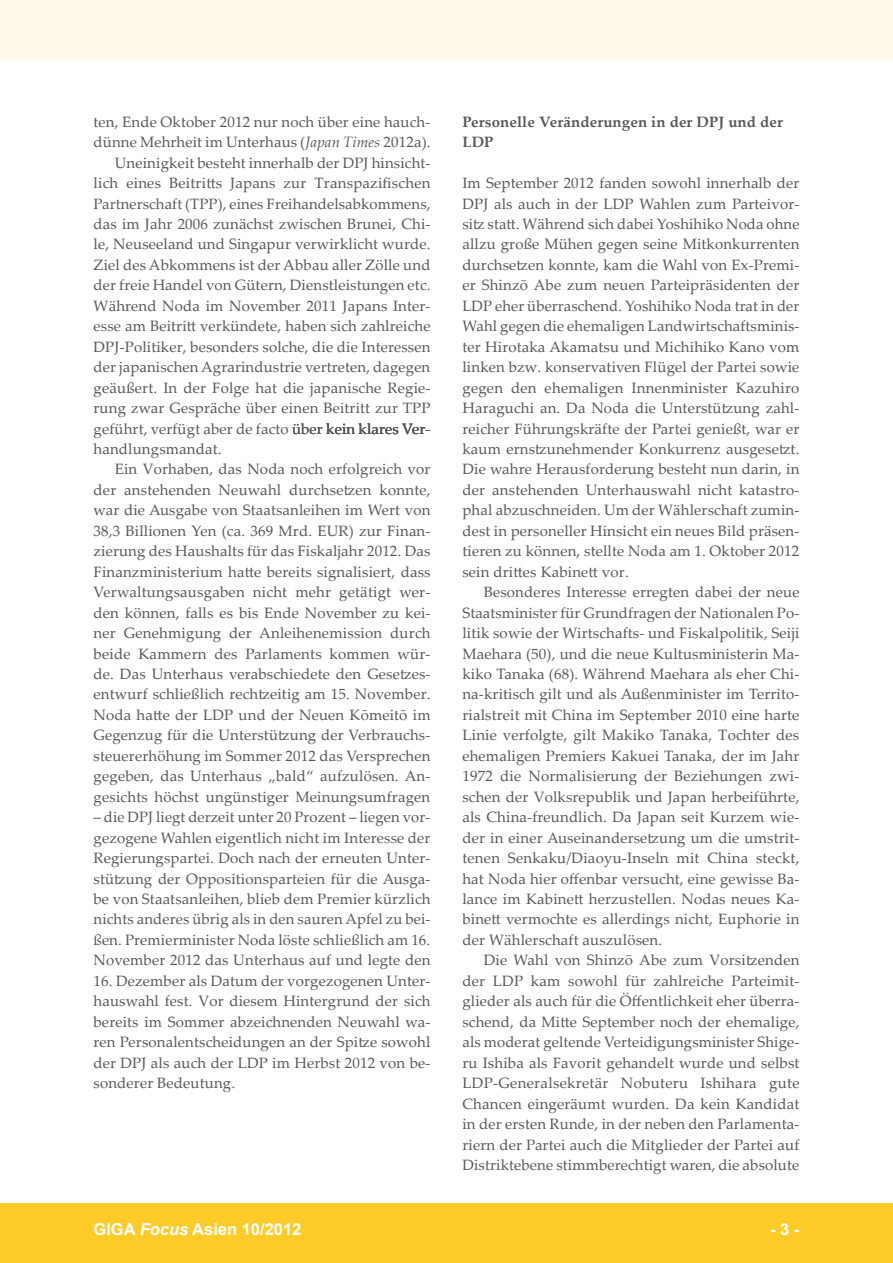
<style>
.page{position:relative;width:893px;height:1263px;background:#fff}
.page>*{position:absolute;margin:0;border:0;box-sizing:border-box;transform-origin:0 0}
.foc__text_fusszeile{font:700 16.5px "Arial";color:#fff}
.foc__text_seitenzahl{font:700 16.5px "Arial";color:#fff}
.foc__text_fliesstext{font:15px/20.4px "Palatino Linotype";letter-spacing:.01em;color:#57585a;text-align:justify}
.foc__text_1__absatz{font:15px/20.4px "Palatino Linotype";letter-spacing:.01em;color:#57585a;text-align:justify}
.foc__text_ueberschri{font:700 15px/20.4px "Palatino Linotype";letter-spacing:.01em;color:#57585a}
.s1{font-style:italic}
</style>
<div class="page">
<div style="left:0;top:1203px;width:893px;height:60px;background:#fecb29"></div>
<div style="left:0;top:0;width:893px;height:60px;background:#fef9e9"></div>
<p class="foc__text_fliesstext" style="left:94px;top:111px;width:338px">ten, Ende Oktober 2012 nur noch über eine hauch&shy;dünne Mehrheit im Unterhaus (<span class="s1">Japan Times</span> 2012a).</p>
<p class="foc__text_fliesstext" style="left:94px;top:152px;width:338px;text-indent:21px">Uneinigkeit besteht innerhalb der DPJ hinsicht&shy;lich eines Beitritts Japans zur Transpazifischen Partnerschaft (TPP), eines Freihandelsabkommens, das im Jahr 2006 zunächst zwischen Brunei, Chi&shy;le, Neuseeland und Singapur verwirklicht wurde.<br>Ziel des Abkommens ist der Abbau aller Zölle und der freie Handel von Gütern, Dienstleistungen etc.<br>Während Noda im November 2011 Japans Inter&shy;esse am Beitritt verkündete, haben sich zahlreiche DPJ-Politiker, besonders solche, die die Interessen der japanischen Agrarindustrie vertreten, dagegen geäußert. In der Folge hat die japanische Regie&shy;rung zwar Gespräche über einen Beitritt zur TPP geführt, verfügt aber de facto über kein klares Ver&shy;handlungsmandat.</p>
<p class="foc__text_fliesstext" style="left:94px;top:459px;width:339px;text-indent:21px">Ein Vorhaben, das Noda noch erfolgreich vor der anstehenden Neuwahl durchsetzen konnte, war die Ausgabe von Staatsanleihen im Wert von 38,3 Billionen Yen (ca. 369 Mrd. EUR) zur Finan&shy;zierung des Haushalts für das Fiskaljahr 2012. Das Finanzministerium hatte bereits signalisiert, dass Verwaltungsausgaben nicht mehr getätigt wer&shy;den können, falls es bis Ende November zu kei&shy;ner Genehmigung der Anleihenemission durch beide Kammern des Parlaments kommen wür&shy;de. Das Unterhaus verabschiedete den Gesetzes&shy;entwurf schließlich rechtzeitig am 15. November.<br>Noda hatte der LDP und der Neuen Kōmeitō im Gegenzug für die Unterstützung der Verbrauchs&shy;steuererhöhung im Sommer 2012 das Versprechen gegeben, das Unterhaus „bald“ aufzulösen. An&shy;gesichts höchst ungünstiger Meinungsumfragen</p>
<p class="foc__text_fliesstext" style="left:94px;top:806px;width:338px">– die DPJ liegt derzeit unter 20 Prozent – liegen vor&shy;gezogene Wahlen eigentlich nicht im Interesse der Regierungspartei. Doch nach der erneuten Unter&shy;stützung der Oppositionsparteien für die Ausga&shy;be von Staatsanleihen, blieb dem Premier kürzlich nichts anderes übrig als in den sauren Apfel zu bei&shy;ßen. Premierminister Noda löste schließlich am 16.<br>November 2012 das Unterhaus auf und legte den</p>
<p class="foc__text_fliesstext" style="left:94px;top:970px;width:339px">16. Dezember als Datum der vorgezogenen Unter&shy;hauswahl fest. Vor diesem Hintergrund der sich bereits im Sommer abzeichnenden Neuwahl wa&shy;ren Personalentscheidungen an der Spitze sowohl der DPJ als auch der LDP im Herbst 2012 von be&shy;sonderer Bedeutung.</p>
<p class="foc__text_ueberschri" style="left:462px;top:111px;width:322px">Personelle Veränderungen in der DPJ und der<br>LDP</p>
<p class="foc__text_1__absatz" style="left:462px;top:172px;width:339px">Im September 2012 fanden sowohl innerhalb der DPJ als auch in der LDP Wahlen zum Parteivor&shy;sitz statt. Während sich dabei Yoshihiko Noda ohne allzu große Mühen gegen seine Mitkonkurrenten durchsetzen konnte, kam die Wahl von Ex-Premi&shy;er Shinzō Abe zum neuen Parteipräsidenten der LDP eher überraschend. Yoshihiko Noda trat in der Wahl gegen die ehemaligen Landwirtschaftsminis&shy;ter Hirotaka Akamatsu und Michihiko Kano vom linken bzw. konservativen Flügel der Partei sowie gegen den ehemaligen Innenminister Kazuhiro Haraguchi an. Da Noda die Unterstützung zahl&shy;reicher Führungskräfte der Partei genießt, war er kaum ernstzunehmender Konkurrenz ausgesetzt.<br>Die wahre Herausforderung besteht nun darin, in der anstehenden Unterhauswahl nicht katastro&shy;phal abzuschneiden. Um der Wählerschaft zumin&shy;dest in personeller Hinsicht ein neues Bild präsen&shy;tieren zu können, stellte Noda am 1. Oktober 2012 sein drittes Kabinett vor.</p>
<p class="foc__text_fliesstext" style="left:462px;top:581px;width:339px;text-indent:21px">Besonderes Interesse erregten dabei der neue Staatsminister für Grundfragen der Nationalen Po&shy;litik sowie der Wirtschafts- und Fiskalpolitik, Seiji Maehara (50), und die neue Kultusministerin Ma&shy;kiko Tanaka (68). Während Maehara als eher Chi&shy;na-kritisch gilt und als Außenminister im Territo&shy;rialstreit mit China im September 2010 eine harte Linie verfolgte, gilt Makiko Tanaka, Tochter des ehemaligen Premiers Kakuei Tanaka, der im Jahr 1972 die Normalisierung der Beziehungen zwi&shy;schen der Volksrepublik und Japan herbeiführte, als China-freundlich. Da Japan seit Kurzem wie&shy;der in einer Auseinandersetzung um die umstrit&shy;tenen Senkaku/Diaoyu-Inseln mit China steckt, hat Noda hier offenbar versucht, eine gewisse Ba&shy;lance im Kabinett herzustellen. Nodas neues Ka&shy;binett vermochte es allerdings nicht, Euphorie in der Wählerschaft auszulösen.</p>
<p class="foc__text_fliesstext" style="left:462px;top:949px;width:339px;text-indent:21px">Die Wahl von Shinzō Abe zum Vorsitzenden der LDP kam sowohl für zahlreiche Parteimit&shy;glieder als auch für die Öffentlichkeit eher überra&shy;schend, da Mitte September noch der ehemalige, als moderat geltende Verteidigungsminister Shige&shy;ru Ishiba als Favorit gehandelt wurde und selbst LDP-Generalsekretär Nobuteru Ishihara gute Chancen eingeräumt wurden. Da kein Kandidat in der ersten Runde, in der neben den Parlamenta&shy;riern der Partei auch die Mitglieder der Partei auf Distriktebene stimmberechtigt waren, die absolute</p>
<p class="foc__text_fusszeile" style="left:94px;top:1218px;width:209px">GIGA <span class="s1">Focus</span> Asien 10/2012</p>
<p class="foc__text_seitenzahl" style="left:770px;top:1218px;width:31px">- 3 -</p>
</div>
